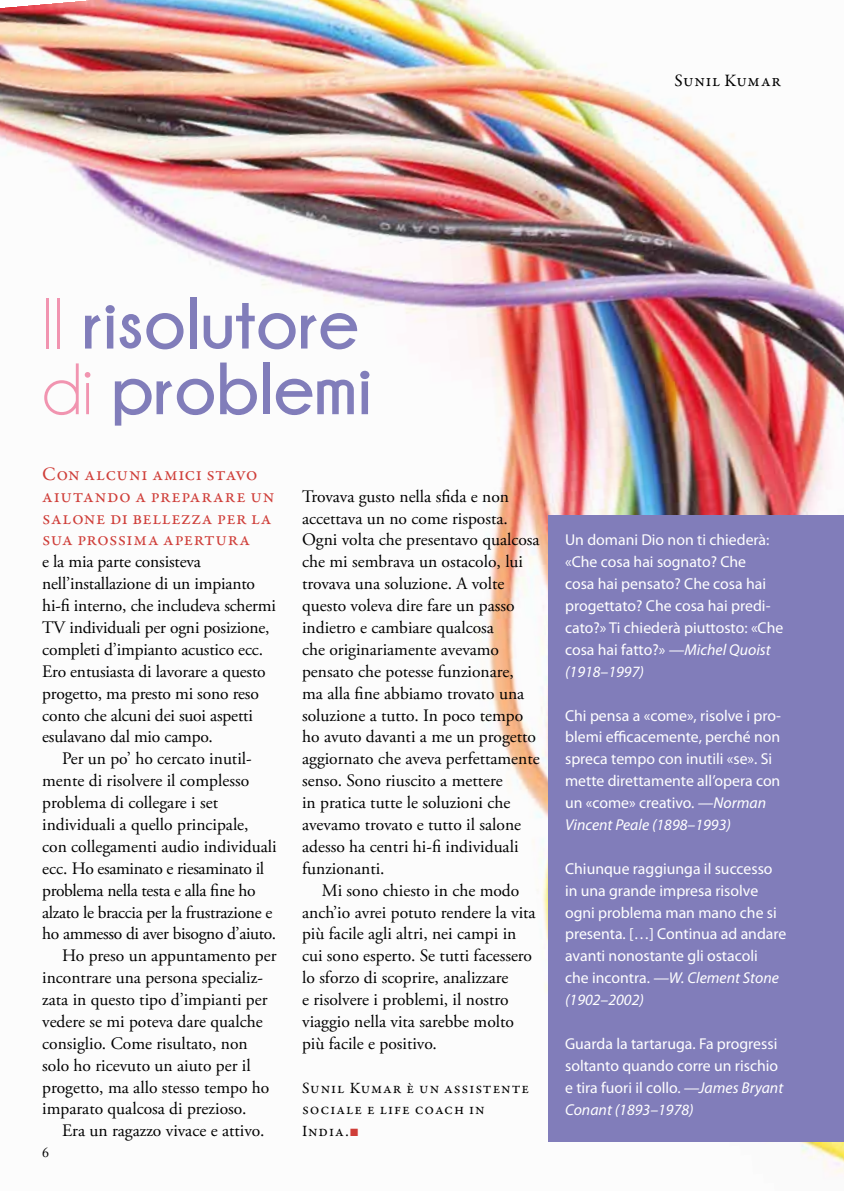
<style>
.page{position:relative;width:844px;height:1191px;background:#fff}
.page>*{position:absolute;margin:0;border:0;box-sizing:border-box;transform-origin:0 0}
.t1{font:700 73.5px/65.6px "Champagne&Limousines";color:#817dba}
.t2{font:19.25px/21.9px "Garamond Premr Pro";letter-spacing:.02em;color:#cf3e39}
.t3{font:17.5px/21.9px "Adobe Garamond Pro";color:#000}
.t4{font:17.5px "Adobe Garamond Pro";letter-spacing:-.02em;color:#000}
.t5{font:17.5px "Garamond Premr Pro";letter-spacing:.04em;color:#000}
.t6{font:15.75px/21.9px "Myriad Pro";color:#fff}
.t7{font:15.75px/21.9px "Garamond Premr Pro";letter-spacing:.06em;color:#000}
.t8{font:14px "Adobe Caslon Pro";color:#000}
.s1{font-weight:400;color:#f194b0}
.s2{font-family:"Arial";color:#cf3e39}
.s3{font-style:italic}
</style>
<div class="page">
<img style="left:0;top:0;width:843px;height:1174px">
<div style="left:548px;top:515px;width:295px;height:626px;background:#817dba"></div>
<p class="t5" style="left:674px;top:70px;width:108px">Sunil Kumar</p>
<h1 class="t1" style="left:42px;top:289px;width:332px"><span class="s1">Il</span> risolutore <span class="s1">di</span> problemi</h1>
<p class="t2" style="left:42px;top:463px;width:234px">Con alcuni amici stavo aiutando a preparare un salone di bellezza per la sua prossima apertura</p>
<p class="t3" style="left:42px;top:551px;width:235px">e la mia parte consisteva nell’installazione di un impianto hi-fi interno, che includeva schermi<br>TV individuali per ogni posizione, completi d’impianto acustico ecc.<br>Ero entusiasta di lavorare a questo progetto, ma presto mi sono reso conto che alcuni dei suoi aspetti esulavano dal mio campo.</p>
<p class="t3" style="left:62px;top:748px;width:191px">Per un po’ ho cercato inutil-</p>
<p class="t3" style="left:42px;top:770px;width:208px">mente di risolvere il complesso</p>
<p class="t3" style="left:42px;top:792px;width:177px">problema di collegare i set</p>
<p class="t3" style="left:42px;top:814px;width:208px">individuali a quello principale,</p>
<p class="t3" style="left:42px;top:836px;width:236px">con collegamenti audio individuali</p>
<p class="t4" style="left:42px;top:857px;width:223px">ecc. Ho esaminato e riesaminato il</p>
<p class="t4" style="left:42px;top:879px;width:215px">problema nella testa e alla fine ho</p>
<p class="t4" style="left:42px;top:901px;width:231px">alzato le braccia per la frustrazione e</p>
<p class="t4" style="left:42px;top:923px;width:235px">ho ammesso di aver bisogno d’aiuto.</p>
<p class="t3" style="left:62px;top:945px;width:216px">Ho preso un appuntamento per</p>
<p class="t3" style="left:42px;top:967px;width:222px">incontrare una persona specializ-</p>
<p class="t3" style="left:42px;top:989px;width:227px">zata in questo tipo d’impianti per</p>
<p class="t3" style="left:42px;top:1011px;width:222px">vedere se mi poteva dare qualche</p>
<p class="t3" style="left:42px;top:1033px;width:207px">consiglio. Come risultato, non</p>
<p class="t3" style="left:42px;top:1054px;width:210px">solo ho ricevuto un aiuto per il</p>
<p class="t3" style="left:42px;top:1076px;width:229px">progetto, ma allo stesso tempo ho</p>
<p class="t3" style="left:42px;top:1098px;width:206px">imparato qualcosa di prezioso.</p>
<p class="t3" style="left:62px;top:1120px;width:204px">Era un ragazzo vivace e attivo.</p>
<p class="t8" style="left:42px;top:1144px;width:8px">6</p>
<p class="t3" style="left:302px;top:486px;width:239px">Trovava gusto nella sfida e non accettava un no come risposta.<br>Ogni volta che presentavo qualcosa che mi sembrava un ostacolo, lui trovava una soluzione. A volte questo voleva dire fare un passo indietro e cambiare qualcosa<br>che originariamente avevamo pensato che potesse funzionare,<br>ma alla fine abbiamo trovato una soluzione a tutto. In poco tempo ho avuto davanti a me un progetto aggiornato che aveva perfettamente senso. Sono riuscito a mettere<br>in pratica tutte le soluzioni che avevamo trovato e tutto il salone adesso ha centri hi-fi individuali funzionanti.</p>
<p class="t3" style="left:302px;top:879px;width:235px;text-indent:20px">Mi sono chiesto in che modo anch’io avrei potuto rendere la vita più facile agli altri, nei campi in cui sono esperto. Se tutti facessero lo sforzo di scoprire, analizzare<br>e risolvere i problemi, il nostro viaggio nella vita sarebbe molto più facile e positivo.</p>
<p class="t7" style="left:302px;top:1077px;width:228px">Sunil Kumar è un assistente sociale e life coach in<br>India.<span class="s2">■</span></p>
<p class="t6" style="left:565px;top:529px;width:220px">Un domani Dio non ti chiederà: «Che cosa hai sognato? Che<br>cosa hai pensato? Che cosa hai progettato? Che cosa hai predi&shy;cato?» Ti chiederà piuttosto: «Che cosa hai fatto?» <span class="s3">—Michel Quoist (1918–1997)</span></p>
<p class="t6" style="left:565px;top:704px;width:217px">Chi pensa a «come», risolve i pro&shy;blemi efficacemente, perché non spreca tempo con inutili «se». Si mette direttamente all’opera con un «come» creativo. <span class="s3">—Norman<br>Vincent Peale (1898–1993)</span></p>
<p class="t6" style="left:565px;top:857px;width:223px">Chiunque raggiunga il successo in una grande impresa risolve ogni problema man mano che si presenta. […] Continua ad andare avanti nonostante gli ostacoli<br>che incontra. <span class="s3">—W. Clement Stone (1902–2002)</span></p>
<p class="t6" style="left:565px;top:1032px;width:219px">Guarda la tartaruga. Fa progressi soltanto quando corre un rischio e tira fuori il collo. <span class="s3">—James Bryant<br>Conant (1893–1978)</span></p>
</div>
